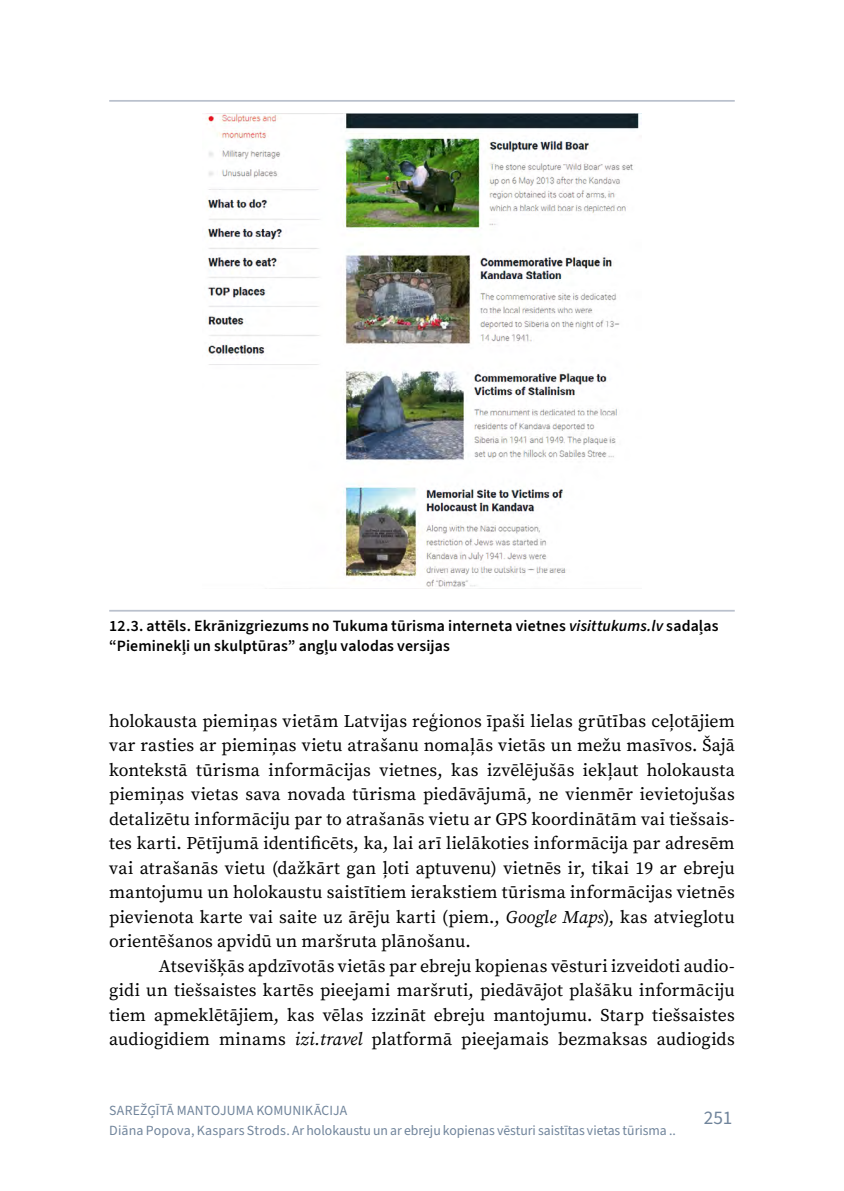
<style>
.page{position:relative;width:844px;height:1191px;background:#fff}
.page>*{position:absolute;margin:0;border:0;box-sizing:border-box;transform-origin:0 0}
.t1{font:19.25px "Source Sans 3";color:#70849b}
.t2{font:17.85px/24.5px "Source Serif Variable";letter-spacing:.01em;color:#000;text-align:justify}
.t3{font:600 15.75px/19.2px "Source Sans 3";letter-spacing:.01em;color:#000}
.t4{font:14px/19.4px "Source Sans 3";color:#70849b}
.s1{font-style:italic}
</style>
<div class="page">
<hr style="left:109px;top:100px;width:625px;height:2px;background:#bac1cd">
<img style="left:206px;top:114px;width:433px;height:473px">
<hr style="left:109px;top:610px;width:625px;height:1px;background:#bac1cd">
<p class="t3" style="left:109px;top:617px;width:610px">12.3. attēls. Ekrānizgriezums no Tukuma tūrisma interneta vietnes <span class="s1">visittukums.lv</span> sadaļas “Pieminekļi un skulptūras” angļu valodas versijas</p>
<p class="t2" style="left:109px;top:708px;width:627px">holokausta piemiņas vietām Latvijas reģionos īpaši lielas grūtības ceļotājiem var rasties ar piemiņas vietu atrašanu nomaļās vietās un mežu masīvos. Šajā kontekstā tūrisma informācijas vietnes, kas izvēlējušās iekļaut holokausta piemiņas vietas sava novada tūrisma piedāvājumā, ne vienmēr ievietojušas detalizētu informāciju par to atrašanās vietu ar GPS koordinātām vai tiešsais&shy;tes karti. Pētījumā identificēts, ka, lai arī lielākoties informācija par adresēm vai atrašanās vietu (dažkārt gan ļoti aptuvenu) vietnēs ir, tikai 19 ar ebreju mantojumu un holokaustu saistītiem ierakstiem tūrisma informācijas vietnēs pievienota karte vai saite uz ārēju karti (piem., <span class="s1">Google Maps</span>), kas atvieglotu orientēšanos apvidū un maršruta plānošanu.</p>
<p class="t2" style="left:109px;top:953px;width:627px;text-indent:50px">Atsevišķās apdzīvotās vietās par ebreju kopienas vēsturi izveidoti audio&shy;gidi un tiešsaistes kartēs pieejami maršruti, piedāvājot plašāku informāciju tiem apmeklētājiem, kas vēlas izzināt ebreju mantojumu. Starp tiešsaistes audiogidiem minams <span class="s1">izi.travel</span> platformā pieejamais bezmaksas audiogids</p>
<p class="t4" style="left:109px;top:1101px;width:568px">SAREŽĢĪTĀ MANTOJUMA KOMUNIKĀCIJA<br>Diāna Popova, Kaspars Strods. Ar holokaustu un ar ebreju kopienas vēsturi saistītas vietas tūrisma ..</p>
<p class="t1" style="left:703px;top:1104px;width:30px">251</p>
</div>
